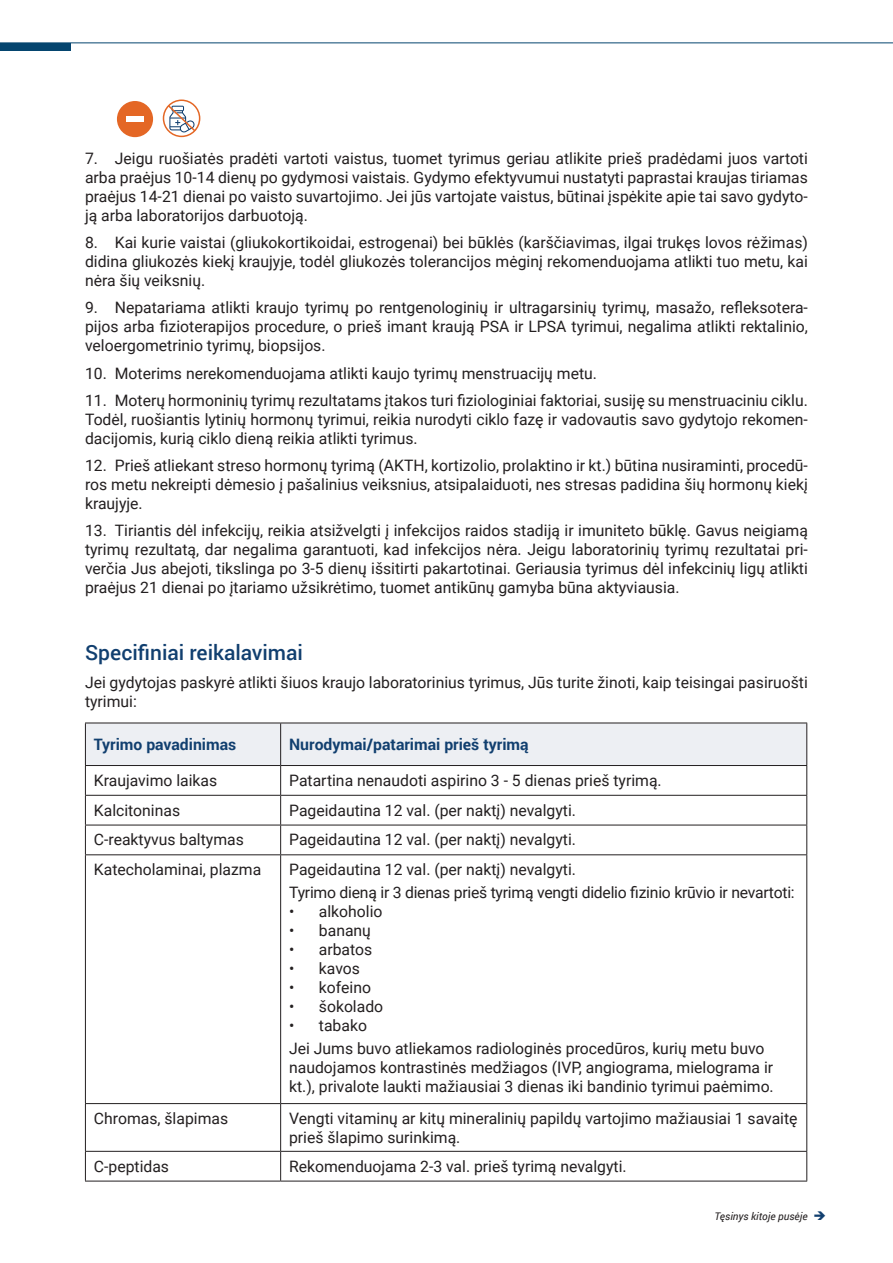
<style>
.page{position:relative;width:893px;height:1263px;background:#fff}
.page>*{position:absolute;margin:0;border:0;box-sizing:border-box;transform-origin:0 0}
.t1{font:500 21px "Roboto";color:#113f6f}
.tekstas{font:15.75px/18.9px "Roboto";color:#231f20;text-align:justify}
.tekstas-2{font:700 15.75px "Roboto";color:#113f6f}
.t2{font:italic 10.5px "Roboto";color:#231f20}
</style>
<div class="page">
<hr style="left:0;top:43px;width:893px;height:1px;background:#05456f">
<div style="left:0;top:43px;width:71px;height:7px;background:#05456f"></div>
<svg style="left:85px;top:723px;width:722px;height:131px"></svg>
<hr style="left:85px;top:854px;width:196px;height:1px;background:#231f20">
<hr style="left:85px;top:855px;width:1px;height:248px;background:#231f20">
<hr style="left:281px;top:854px;width:526px;height:1px;background:#231f20">
<hr style="left:280px;top:855px;width:1px;height:248px;background:#231f20">
<hr style="left:806px;top:855px;width:1px;height:248px;background:#231f20">
<hr style="left:85px;top:1103px;width:196px;height:1px;background:#231f20">
<hr style="left:85px;top:1104px;width:1px;height:47px;background:#231f20">
<hr style="left:281px;top:1103px;width:526px;height:1px;background:#231f20">
<hr style="left:280px;top:1104px;width:1px;height:47px;background:#231f20">
<hr style="left:806px;top:1104px;width:1px;height:47px;background:#231f20">
<hr style="left:85px;top:1151px;width:196px;height:1px;background:#231f20">
<svg style="left:85px;top:1152px;width:1px;height:29px"></svg>
<hr style="left:281px;top:1151px;width:526px;height:1px;background:#231f20">
<svg style="left:280px;top:1152px;width:1px;height:29px"></svg>
<svg style="left:806px;top:1152px;width:1px;height:29px"></svg>
<hr style="left:85px;top:1181px;width:196px;height:1px;background:#231f20">
<hr style="left:281px;top:1181px;width:526px;height:1px;background:#231f20">
<div style="left:117px;top:101px;width:36px;height:36px;background:#e46725;border-radius:50%"></div>
<div style="left:163px;top:99px;width:37px;height:38px;border:2px solid #e46725;border-radius:50%"></div>
<div style="left:126px;top:116px;width:18px;height:6px;background:#fff"></div>
<svg style="left:166px;top:103px;width:31px;height:30px"></svg>
<p class="tekstas" style="left:85px;top:148px;width:724px">7. Jeigu ruošiatės pradėti vartoti vaistus, tuomet tyrimus geriau atlikite prieš pradėdami juos vartoti arba praėjus 10-14 dienų po gydymosi vaistais. Gydymo efektyvumui nustatyti paprastai kraujas tiriamas praėjus 14-21 dienai po vaisto suvartojimo. Jei jūs vartojate vaistus, būtinai įspėkite apie tai savo gydyto&shy;ją arba laboratorijos darbuotoją.</p>
<p class="tekstas" style="left:85px;top:232px;width:724px">8. Kai kurie vaistai (gliukokortikoidai, estrogenai) bei būklės (karščiavimas, ilgai trukęs lovos rėžimas) didina gliukozės kiekį kraujyje, todėl gliukozės tolerancijos mėginį rekomenduojama atlikti tuo metu, kai nėra šių veiksnių.</p>
<p class="tekstas" style="left:85px;top:298px;width:724px">9. Nepatariama atlikti kraujo tyrimų po rentgenologinių ir ultragarsinių tyrimų, masažo, refleksotera&shy;pijos arba fizioterapijos procedure, o prieš imant kraują PSA ir LPSA tyrimui, negalima atlikti rektalinio, veloergometrinio tyrimų, biopsijos.</p>
<p class="tekstas" style="left:85px;top:363px;width:513px">10. Moterims nerekomenduojama atlikti kaujo tyrimų menstruacijų metu.</p>
<p class="tekstas" style="left:85px;top:390px;width:724px">11. Moterų hormoninių tyrimų rezultatams įtakos turi fiziologiniai faktoriai, susiję su menstruaciniu ciklu.<br>Todėl, ruošiantis lytinių hormonų tyrimui, reikia nurodyti ciklo fazę ir vadovautis savo gydytojo rekomen&shy;dacijomis, kurią ciklo dieną reikia atlikti tyrimus.</p>
<p class="tekstas" style="left:85px;top:455px;width:724px">12. Prieš atliekant streso hormonų tyrimą (AKTH, kortizolio, prolaktino ir kt.) būtina nusiraminti, procedū&shy;ros metu nekreipti dėmesio į pašalinius veiksnius, atsipalaiduoti, nes stresas padidina šių hormonų kiekį kraujyje.</p>
<p class="tekstas" style="left:85px;top:521px;width:724px">13. Tiriantis dėl infekcijų, reikia atsižvelgti į infekcijos raidos stadiją ir imuniteto būklę. Gavus neigiamą tyrimų rezultatą, dar negalima garantuoti, kad infekcijos nėra. Jeigu laboratorinių tyrimų rezultatai pri&shy;verčia Jus abejoti, tikslinga po 3-5 dienų išsitirti pakartotinai. Geriausia tyrimus dėl infekcinių ligų atlikti praėjus 21 dienai po įtariamo užsikrėtimo, tuomet antikūnų gamyba būna aktyviausia.</p>
<p class="t1" style="left:85px;top:638px;width:219px">Specifiniai reikalavimai</p>
<p class="tekstas" style="left:85px;top:672px;width:724px">Jei gydytojas paskyrė atlikti šiuos kraujo laboratorinius tyrimus, Jūs turite žinoti, kaip teisingai pasiruošti tyrimui:</p>
<p class="tekstas-2" style="left:94px;top:734px;width:144px">Tyrimo pavadinimas</p>
<p class="tekstas-2" style="left:289px;top:734px;width:241px">Nurodymai/patarimai prieš tyrimą</p>
<p class="tekstas" style="left:94px;top:770px;width:125px">Kraujavimo laikas</p>
<p class="tekstas" style="left:289px;top:770px;width:374px">Patartina nenaudoti aspirino 3 - 5 dienas prieš tyrimą.</p>
<p class="tekstas" style="left:94px;top:800px;width:88px">Kalcitoninas</p>
<p class="tekstas" style="left:289px;top:800px;width:288px">Pageidautina 12 val. (per naktį) nevalgyti.</p>
<p class="tekstas" style="left:94px;top:830px;width:151px">C-reaktyvus baltymas</p>
<p class="tekstas" style="left:289px;top:830px;width:288px">Pageidautina 12 val. (per naktį) nevalgyti.</p>
<p class="tekstas" style="left:94px;top:859px;width:169px">Katecholaminai, plazma</p>
<p class="tekstas" style="left:289px;top:859px;width:288px">Pageidautina 12 val. (per naktį) nevalgyti.</p>
<p class="tekstas" style="left:289px;top:883px;width:507px">Tyrimo dieną ir 3 dienas prieš tyrimą vengti didelio fizinio krūvio ir nevartoti:</p>
<p class="tekstas" style="left:289px;top:901px;width:95px">• alkoholio</p>
<p class="tekstas" style="left:289px;top:920px;width:83px">• bananų</p>
<p class="tekstas" style="left:289px;top:939px;width:85px">• arbatos</p>
<p class="tekstas" style="left:289px;top:958px;width:72px">• kavos</p>
<p class="tekstas" style="left:289px;top:977px;width:83px">• kofeino</p>
<p class="tekstas" style="left:289px;top:996px;width:96px">• šokolado</p>
<p class="tekstas" style="left:289px;top:1015px;width:79px">• tabako</p>
<p class="tekstas" style="left:289px;top:1038px;width:486px;text-align:left">Jei Jums buvo atliekamos radiologinės procedūros, kurių metu buvo naudojamos kontrastinės medžiagos (IVP, angiograma, mielograma ir kt.), privalote laukti mažiausiai 3 dienas iki bandinio tyrimui paėmimo.</p>
<p class="tekstas" style="left:94px;top:1108px;width:136px">Chromas, šlapimas</p>
<p class="tekstas" style="left:289px;top:1108px;width:510px">Vengti vitaminų ar kitų mineralinių papildų vartojimo mažiausiai 1 savaitę prieš šlapimo surinkimą.</p>
<p class="tekstas" style="left:94px;top:1156px;width:77px">C-peptidas</p>
<p class="tekstas" style="left:289px;top:1156px;width:339px">Rekomenduojama 2-3 val. prieš tyrimą nevalgyti.</p>
<p class="t2" style="left:715px;top:1209px;width:94px">Tęsinys kitoje pusėje</p>
</div>
